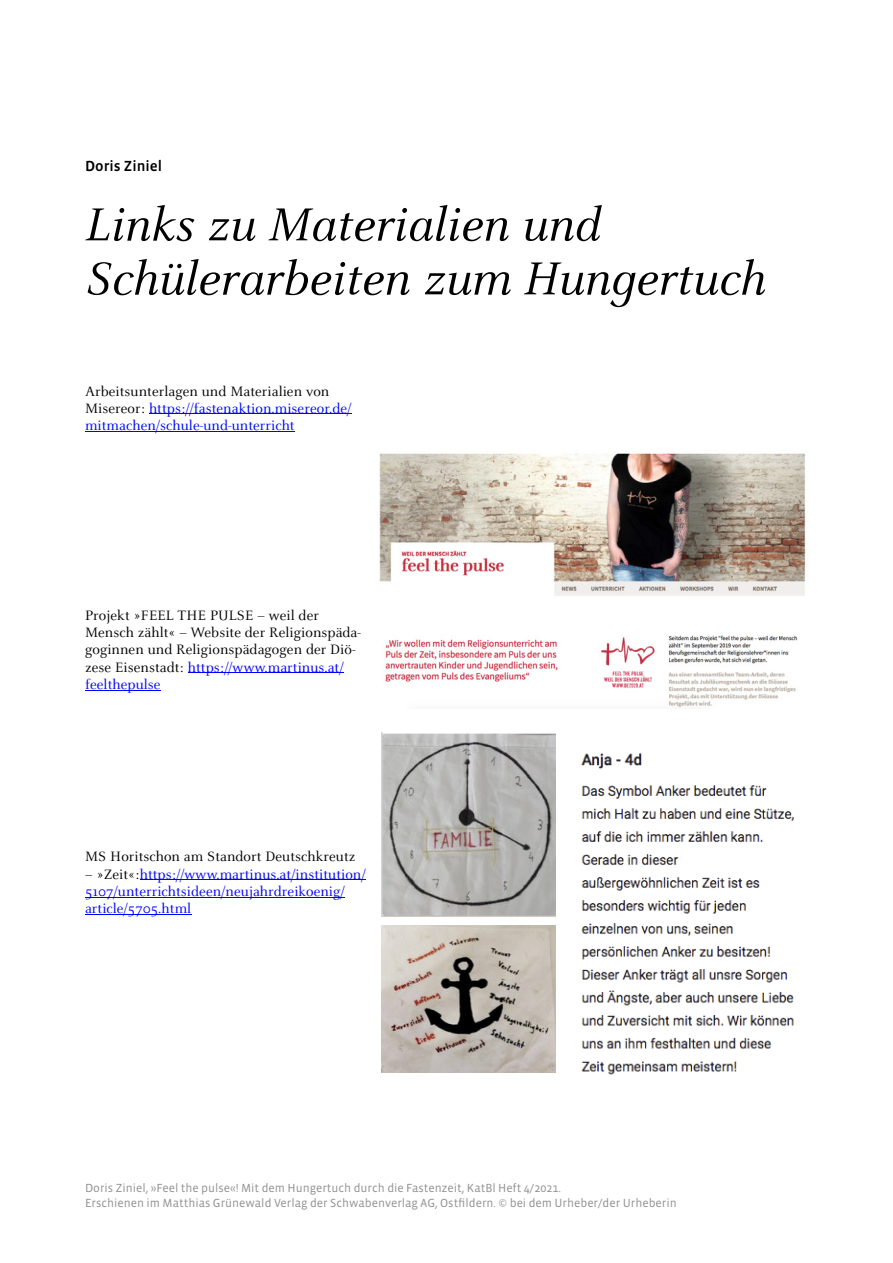
<style>
.page{position:relative;width:893px;height:1263px;background:#fff}
.page>*{position:absolute;margin:0;border:0;box-sizing:border-box;transform-origin:0 0}
.t1{font:italic 51px/54px "Celeste Pro";color:#000}
.t2{font:15px/17.2px "Celeste Pro";letter-spacing:.005em;color:#00f}
.t3{font:15px/17.2px "Celeste Pro";letter-spacing:.005em;color:#000}
.t4{font:500 15px "Vista Sans OT";color:#000}
.t5{font:12px/14.4px "Vista Sans OT";color:#8f908f}
.s1{color:#000}
.s2{color:#00f}
</style>
<div class="page">
<hr style="left:149px;top:414px;width:203px;height:1px;background:#00f">
<hr style="left:85px;top:431px;width:210px;height:1px;background:#00f">
<img style="left:379px;top:453px;width:427px;height:255px">
<hr style="left:140px;top:879px;width:226px;height:1px;background:#00f">
<hr style="left:85px;top:897px;width:260px;height:1px;background:#00f">
<hr style="left:85px;top:914px;width:106px;height:1px;background:#00f">
<img style="left:382px;top:925px;width:173px;height:148px">
<img style="left:581px;top:752px;width:213px;height:323px">
<img style="left:382px;top:733px;width:173px;height:183px">
<hr style="left:188px;top:672px;width:156px;height:1px;background:#00f">
<hr style="left:85px;top:690px;width:76px;height:1px;background:#00f">
<p class="t4" style="left:85px;top:159px;width:79px">Doris Ziniel</p>
<h1 class="t1" style="left:85px;top:196px;width:682px">Links zu Materialien und<br>Schülerarbeiten zum Hungertuch</h1>
<p class="t2" style="left:85px;top:382px;width:268px"><span class="s1">Arbeitsunterlagen und Materialien von<br>Misereor:</span> https://fastenaktion.misereor.de/ mitma chen/schule-und-unterricht</p>
<p class="t3" style="left:85px;top:606px;width:278px">Projekt »FEEL THE PULSE – weil der Mensch zählt« – Website der Religionspäda&shy;goginnen und Religionspädagogen der Diö&shy;zese Eisenstadt: <span class="s2">https://www.martinus.at/ feelthepulse</span></p>
<p class="t3" style="left:85px;top:848px;width:272px">MS Horitschon am Standort Deutschkreutz</p>
<p class="t2" style="left:85px;top:865px;width:282px"><span class="s1">– »Zeit«:</span> https://www.martinus.at/institution/<br>5107/ unterrichtsideen/neujahrdrei koenig/ article/5705.html</p>
<p class="t5" style="left:85px;top:1181px;width:593px">Doris Ziniel, »Feel the pulse«! Mit dem Hungertuch durch die Fastenzeit, KatBl Heft 4/2021.<br>Erschienen im Matthias Grünewald Verlag der Schwabenverlag AG, Ostfildern. © bei dem Urheber/der Urheberin</p>
</div>
